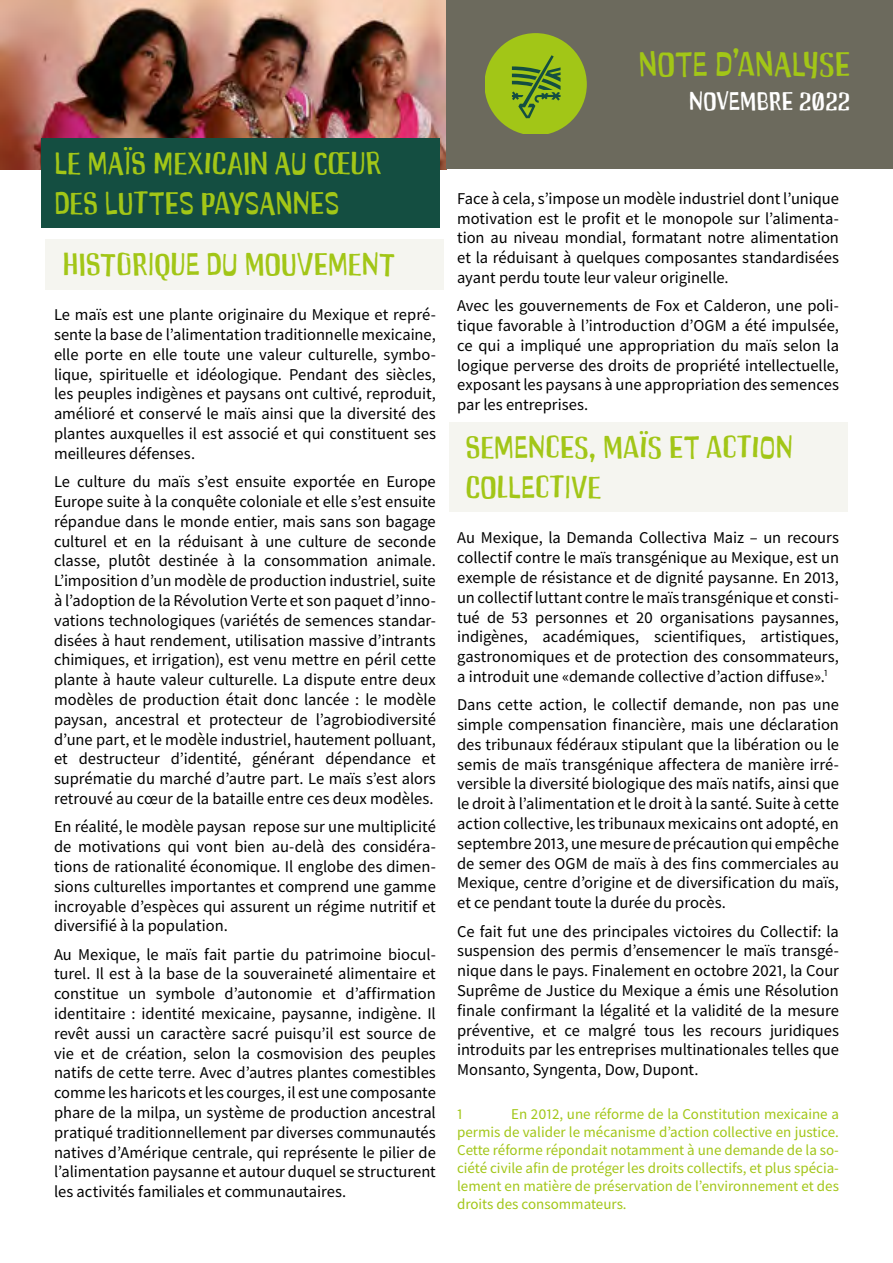
<style>
.page{position:relative;width:893px;height:1263px;background:#fff}
.page>*{position:absolute;margin:0;border:0;box-sizing:border-box;transform-origin:0 0}
.t1{font:36px "Fian Headline";letter-spacing:-.015em;color:#a2c617}
.t2{font:33px/39.6px "Fian Headline";letter-spacing:-.01em;color:#a2c617}
.t3{font:27px "Fian Headline";letter-spacing:-.01em;color:#fff}
.t4{font:16.5px/19.8px "Fiantext";color:#000;text-align:justify}
.t5{font:15px/18px "Fiantext";color:#a2c617;text-align:justify}
</style>
<div class="page">
<img style="left:0;top:0;width:446px;height:169px">
<div style="left:446px;top:0;width:447px;height:169px;background:#6c6a5d"></div>
<svg style="left:485px;top:33px;width:102px;height:100px"></svg>
<div style="left:41px;top:138px;width:399px;height:50px;background:#144e41"></div>
<div style="left:41px;top:178px;width:399px;height:50px;background:#144e41"></div>
<div style="left:45px;top:239px;width:399px;height:50px;background:#f5f5f0"></div>
<div style="left:449px;top:422px;width:398px;height:90px;background:#f5f5f0"></div>
<h2 class="t2" style="left:54px;top:143px;width:328px">LE MAÏS MEXICAIN AU CŒUR<br>DES LUTTES PAYSANNES</h2>
<h2 class="t2" style="left:63px;top:244px;width:334px">HISTORIQUE DU MOUVEMENT</h2>
<p class="t4" style="left:54px;top:305px;width:383px">Le maïs est une plante originaire du Mexique et repré&shy;sente la base de l’alimentation traditionnelle mexicaine, elle porte en elle toute une valeur culturelle, symbo&shy;lique, spirituelle et idéologique. Pendant des siècles, les peuples indigènes et paysans ont cultivé, reproduit, amélioré et conservé le maïs ainsi que la diversité des plantes auxquelles il est associé et qui constituent ses meilleures défenses.</p>
<p class="t4" style="left:54px;top:472px;width:383px">Le culture du maïs s’est ensuite exportée en Europe Europe suite à la conquête coloniale et elle s’est ensuite répandue dans le monde entier, mais sans son bagage culturel et en la réduisant à une culture de seconde classe, plutôt destinée à la consommation animale.<br>L’imposition d’un modèle de production industriel, suite à l’adoption de la Révolution Verte et son paquet d’inno&shy;vations technologiques (variétés de semences standar&shy;disées à haut rendement, utilisation massive d’intrants chimiques, et irrigation), est venu mettre en péril cette plante à haute valeur culturelle. La dispute entre deux modèles de production était donc lancée : le modèle paysan, ancestral et protecteur de l’agrobiodiversité d’une part, et le modèle industriel, hautement polluant, et destructeur d’identité, générant dépendance et suprématie du marché d’autre part. Le maïs s’est alors retrouvé au cœur de la bataille entre ces deux modèles.</p>
<p class="t4" style="left:54px;top:817px;width:383px">En réalité, le modèle paysan repose sur une multiplicité de motivations qui vont bien au-delà des considéra&shy;tions de rationalité économique. Il englobe des dimen&shy;sions culturelles importantes et comprend une gamme incroyable d’espèces qui assurent un régime nutritif et diversifié à la population.</p>
<p class="t4" style="left:54px;top:944px;width:383px">Au Mexique, le maïs fait partie du patrimoine biocul&shy;turel. Il est à la base de la souveraineté alimentaire et constitue un symbole d’autonomie et d’affirmation identitaire : identité mexicaine, paysanne, indigène. Il revêt aussi un caractère sacré puisqu’il est source de vie et de création, selon la cosmovision des peuples natifs de cette terre. Avec d’autres plantes comestibles comme les haricots et les courges, il est une composante phare de la milpa, un système de production ancestral pratiqué traditionnellement par diverses communautés natives d’Amérique centrale, qui représente le pilier de l’alimentation paysanne et autour duquel se structurent les activités familiales et communautaires.</p>
<h1 class="t1" style="left:638px;top:46px;width:213px">NOTE D’ANALYSE</h1>
<h3 class="t3" style="left:689px;top:87px;width:163px">NOVEMBRE 2022</h3>
<p class="t4" style="left:457px;top:188px;width:383px">Face à cela, s’impose un modèle industriel dont l’unique motivation est le profit et le monopole sur l’alimenta&shy;tion au niveau mondial, formatant notre alimentation et la réduisant à quelques composantes standardisées ayant perdu toute leur valeur originelle.</p>
<p class="t4" style="left:457px;top:296px;width:383px">Avec les gouvernements de Fox et Calderon, une poli&shy;tique favorable à l’introduction d’OGM a été impulsée, ce qui a impliqué une appropriation du maïs selon la logique perverse des droits de propriété intellectuelle, exposant les paysans à une appropriation des semences par les entreprises.</p>
<h2 class="t2" style="left:466px;top:428px;width:329px">SEMENCES, MAÏS ET ACTION<br>COLLECTIVE</h2>
<p class="t4" style="left:457px;top:528px;width:383px">Au Mexique, la Demanda Collectiva Maiz – un recours collectif contre le maïs transgénique au Mexique, est un exemple de résistance et de dignité paysanne. En 2013, un collectif luttant contre le maïs transgénique et consti&shy;tué de 53 personnes et 20 organisations paysannes, indigènes, académiques, scientifiques, artistiques, gastronomiques et de protection des consommateurs, a introduit une «demande collective d’action diffuse».<sup>1</sup></p>
<p class="t4" style="left:457px;top:695px;width:383px">Dans cette action, le collectif demande, non pas une simple compensation financière, mais une déclaration des tribunaux fédéraux stipulant que la libération ou le semis de maïs transgénique affectera de manière irré&shy;versible la diversité biologique des maïs natifs, ainsi que le droit à l’alimentation et le droit à la santé. Suite à cette action collective, les tribunaux mexicains ont adopté, en septembre 2013, une mesure de précaution qui empêche de semer des OGM de maïs à des fins commerciales au Mexique, centre d’origine et de diversification du maïs, et ce pendant toute la durée du procès.</p>
<p class="t4" style="left:457px;top:921px;width:383px">Ce fait fut une des principales victoires du Collectif: la suspension des permis d’ensemencer le maïs transgé&shy;nique dans le pays. Finalement en octobre 2021, la Cour Suprême de Justice du Mexique a émis une Résolution finale confirmant la légalité et la validité de la mesure préventive, et ce malgré tous les recours juridiques introduits par les entreprises multinationales telles que Monsanto, Syngenta, Dow, Dupont.</p>
<p class="t5" style="left:457px;top:1105px;width:7px">1</p>
<p class="t5" style="left:457px;top:1105px;width:383px;text-indent:54px">En 2012, une réforme de la Constitution mexicaine a permis de valider le mécanisme d’action collective en justice.<br>Cette réforme répondait notamment à une demande de la so&shy;ciété civile afin de protéger les droits collectifs, et plus spécia&shy;lement en matière de préservation de l’environnement et des droits des consommateurs.</p>
</div>
